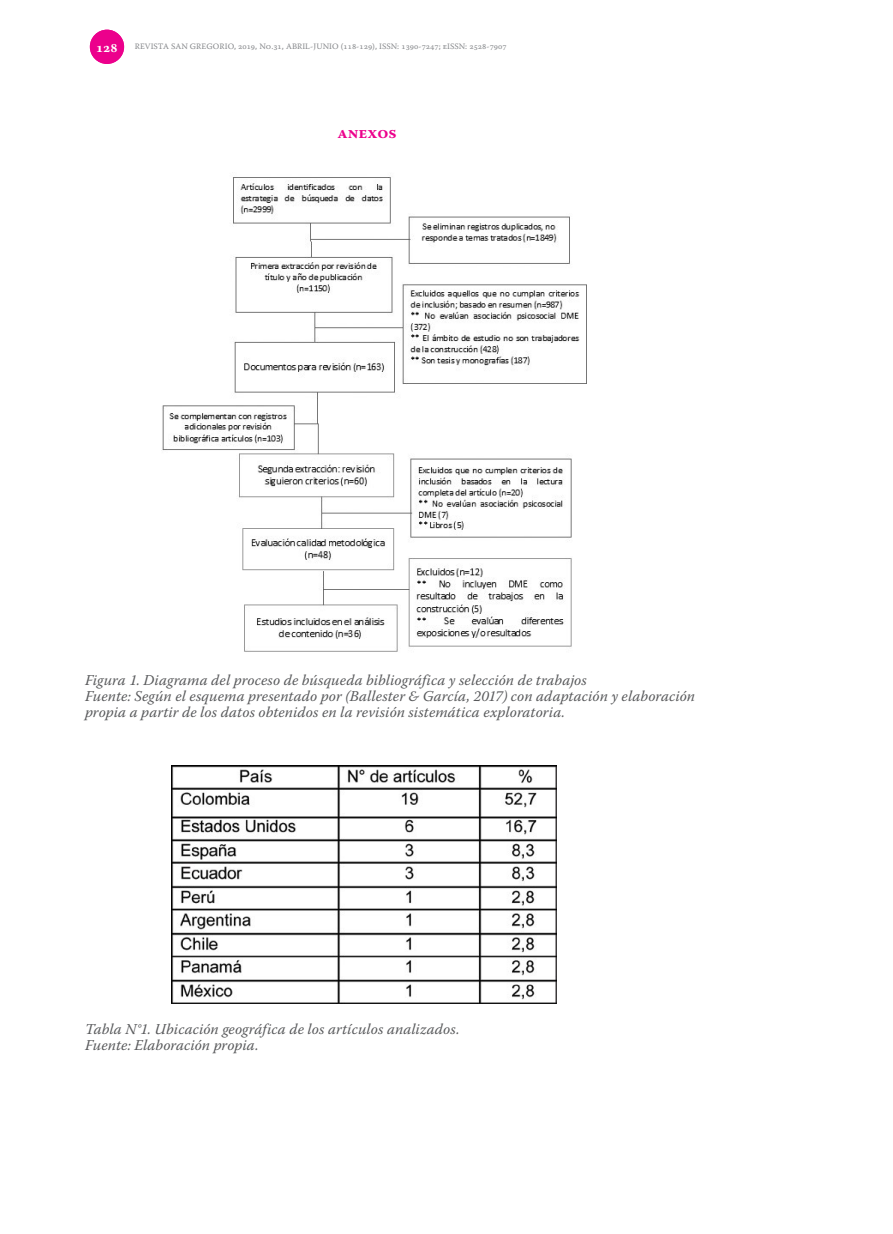
<style>
.page{position:relative;width:893px;height:1234px;background:#fff}
.page>*{position:absolute;margin:0;border:0;box-sizing:border-box;transform-origin:0 0}
.t1{font:700 16.5px "Warnock Pro";color:#ec008c}
.t2{font:italic 15px/15.8px "Warnock Pro";letter-spacing:.005em;color:#58595b}
.t3{font:700 13.5px "Warnock Pro";color:#fff}
.t4{font:8.25px "Warnock Pro Capt";color:#888a8d}
</style>
<div class="page">
<div style="left:90px;top:30px;width:34px;height:34px;background:#ec008c;border-radius:50%"></div>
<img style="left:162px;top:177px;width:424px;height:475px">
<img style="left:171px;top:765px;width:385px;height:237px">
<p class="t3" style="left:96px;top:40px;width:23px">128</p>
<p class="t4" style="left:135px;top:41px;width:373px">REVISTA SAN GREGORIO, 2019, No.31, ABRIL-JUNIO (118-129), ISSN: 1390-7247; eISSN: 2528-7907</p>
<p class="t1" style="left:337px;top:122px;width:59px">anexos</p>
<p class="t2" style="left:85px;top:671px;width:611px">Figura 1. Diagrama del proceso de búsqueda bibliográfica y selección de trabajos<br>Fuente: Según el esquema presentado por (Ballester &amp; García, 2017) con adaptación y elaboración propia a partir de los datos obtenidos en la revisión sistemática exploratoria.</p>
<p class="t2" style="left:85px;top:1020px;width:376px">Tabla N°1. Ubicación geográfica de los artículos analizados.<br>Fuente: Elaboración propia.</p>
</div>
